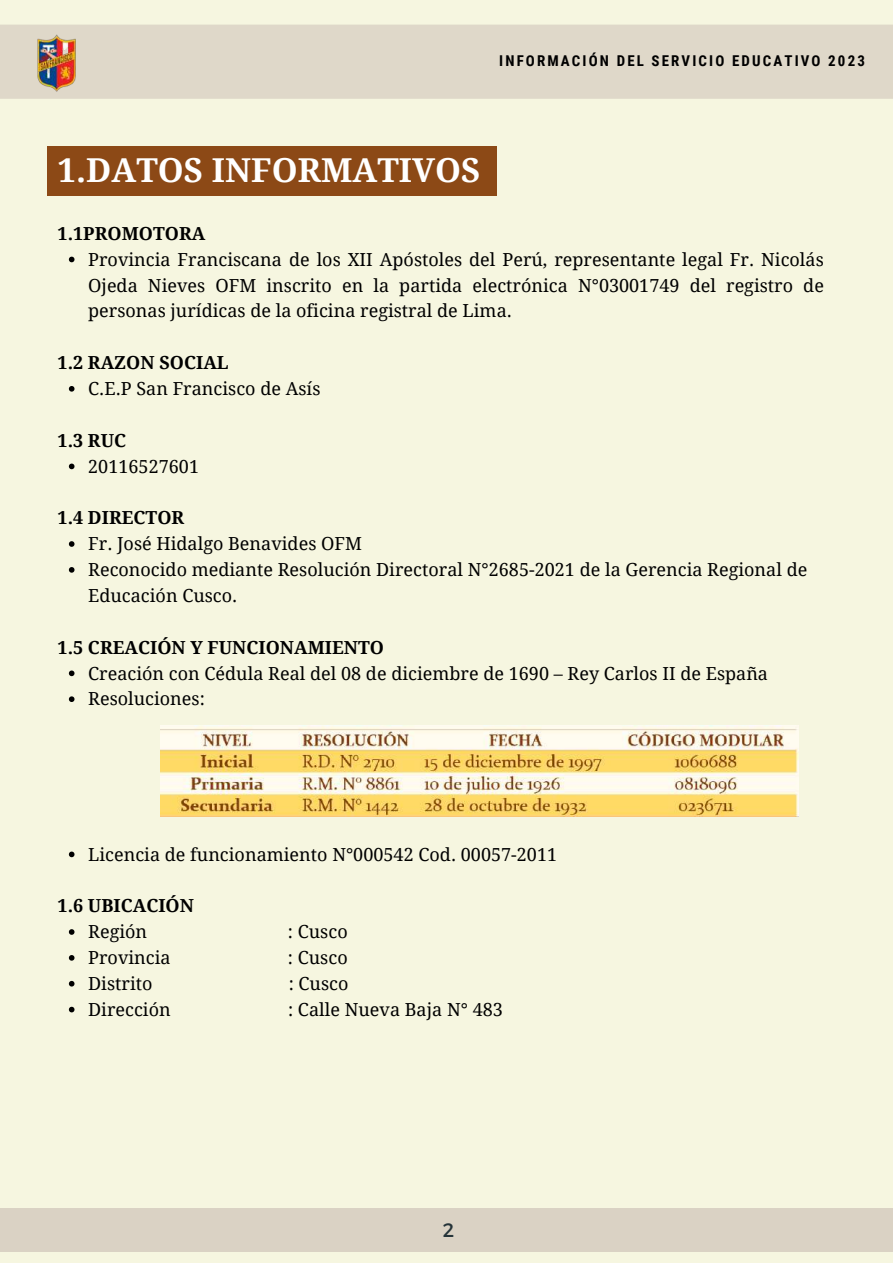
<style>
.page{position:relative;width:893px;height:1264px;background:#fff}
.page>*{position:absolute;margin:0;border:0;box-sizing:border-box;transform-origin:0 0}
.t1{font:700 33px "Droid Serif";color:#fff}
.t2{font:19.5px "Montserrat";color:#253439}
.t3{font:18px/25.8px "Droid Serif";color:#000}
.t4{font:700 18px "Droid Serif";color:#000}
.t5{font:700 15px "Roboto Condensed";letter-spacing:.14em;color:#000}
</style>
<div class="page">
<div style="left:0;top:0;width:892px;height:1262px;background:#f6f6e0"></div>
<div style="left:0;top:25px;width:892px;height:74px;background:#dfd8c9"></div>
<div style="left:0;top:1208px;width:892px;height:44px;background:#dad2c4"></div>
<img style="left:26px;top:26px;width:63px;height:72px">
<svg style="left:69px;top:257px;width:5px;height:5px"></svg>
<svg style="left:69px;top:386px;width:5px;height:5px"></svg>
<svg style="left:69px;top:463px;width:5px;height:6px"></svg>
<svg style="left:69px;top:541px;width:5px;height:6px"></svg>
<svg style="left:69px;top:567px;width:5px;height:5px"></svg>
<svg style="left:69px;top:670px;width:5px;height:6px"></svg>
<svg style="left:69px;top:696px;width:5px;height:6px"></svg>
<svg style="left:69px;top:851px;width:5px;height:6px"></svg>
<svg style="left:69px;top:929px;width:5px;height:5px"></svg>
<svg style="left:69px;top:955px;width:5px;height:5px"></svg>
<svg style="left:69px;top:980px;width:5px;height:6px"></svg>
<svg style="left:69px;top:1006px;width:5px;height:6px"></svg>
<img style="left:161px;top:726px;width:637px;height:91px">
<div style="left:47px;top:146px;width:449px;height:50px;background:#8c4916"></div>
<p class="t5" style="left:499px;top:52px;width:367px">INFORMACIÓN DEL SERVICIO EDUCATIVO 2023</p>
<h1 class="t1" style="left:58px;top:152px;width:424px">1.DATOS INFORMATIVOS</h1>
<p class="t4" style="left:58px;top:223px;width:149px">1.1PROMOTORA</p>
<p class="t3" style="left:88px;top:246px;width:737px;text-align:justify">Provincia Franciscana de los XII Apóstoles del Perú, representante legal Fr. Nicolás Ojeda Nieves OFM inscrito en la partida electrónica N°03001749 del registro de personas jurídicas de la oficina registral de Lima.</p>
<p class="t4" style="left:58px;top:352px;width:172px">1.2 RAZON SOCIAL</p>
<p class="t3" style="left:88px;top:376px;width:234px">C.E.P San Francisco de Asís</p>
<p class="t4" style="left:58px;top:430px;width:70px">1.3 RUC</p>
<p class="t3" style="left:88px;top:453px;width:112px">20116527601</p>
<p class="t4" style="left:58px;top:507px;width:128px">1.4 DIRECTOR</p>
<p class="t3" style="left:88px;top:531px;width:720px">Fr. José Hidalgo Benavides OFM<br>Reconocido mediante Resolución Directoral N°2685-2021 de la Gerencia Regional de<br>Educación Cusco.</p>
<p class="t4" style="left:58px;top:637px;width:328px">1.5 CREACIÓN Y FUNCIONAMIENTO</p>
<p class="t3" style="left:88px;top:660px;width:681px">Creación con Cédula Real del 08 de diciembre de 1690 – Rey Carlos II de España<br>Resoluciones:</p>
<p class="t3" style="left:88px;top:841px;width:470px">Licencia de funcionamiento N°000542 Cod. 00057-2011</p>
<p class="t4" style="left:58px;top:895px;width:138px">1.6 UBICACIÓN</p>
<p class="t3" style="left:88px;top:919px;width:60px">Región</p>
<p class="t3" style="left:288px;top:919px;width:61px">: Cusco</p>
<p class="t3" style="left:88px;top:944px;width:84px">Provincia</p>
<p class="t3" style="left:288px;top:944px;width:61px">: Cusco</p>
<p class="t3" style="left:88px;top:970px;width:66px">Distrito</p>
<p class="t3" style="left:289px;top:970px;width:61px">: Cusco</p>
<p class="t3" style="left:88px;top:996px;width:84px">Dirección</p>
<p class="t3" style="left:288px;top:996px;width:216px">: Calle Nueva Baja N° 483</p>
<p class="t2" style="left:443px;top:1216px;width:13px">2</p>
</div>
